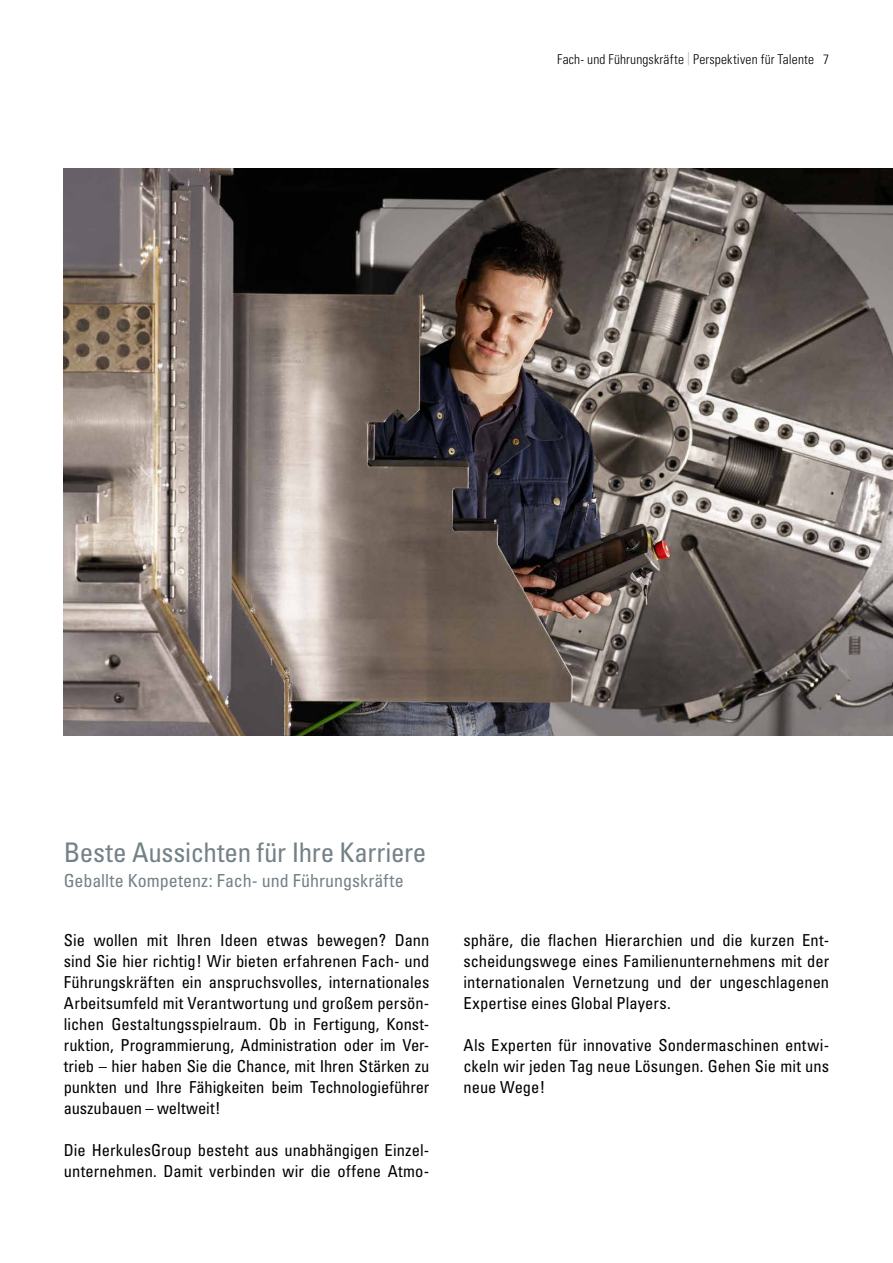
<style>
.page{position:relative;width:893px;height:1263px;background:#fff}
.page>*{position:absolute;margin:0;border:0;box-sizing:border-box;transform-origin:0 0}
.t1{font:condensed 27px "Univers";letter-spacing:-.01em;color:#748186}
.t2{font:condensed 18px "Univers";color:#748186}
.t3{font:condensed 16.5px/21px "Univers";color:#000;text-align:justify}
.t4{font:300 condensed 13.5px "Univers";letter-spacing:.01em;color:#000}
.s1{color:#b1b4b4}
</style>
<div class="page">
<img style="left:64px;top:169px;width:829px;height:567px">
<p class="t4" style="left:557px;top:51px;width:274px">Fach- und Führungskräfte <span class="s1">|</span> Perspektiven für Talente 7</p>
<h1 class="t1" style="left:64px;top:835px;width:364px">Beste Aussichten für Ihre Karriere</h1>
<p class="t2" style="left:64px;top:869px;width:341px">Geballte Kompetenz: Fach- und Führungskräfte</p>
<p class="t3" style="left:64px;top:929px;width:367px">Sie wollen mit Ihren Ideen etwas bewegen? Dann sind Sie hier richtig! Wir bieten erfahrenen Fach- und Führungskräften ein anspruchsvolles, internationales Arbeitsumfeld mit Verantwortung und großem persön&shy;lichen Gestaltungsspielraum. Ob in Fertigung, Konst&shy;ruktion, Programmierung, Administration oder im Ver&shy;trieb – hier haben Sie die Chance, mit Ihren Stärken zu punkten und Ihre Fähigkeiten beim Technologieführer auszubauen – weltweit!</p>
<p class="t3" style="left:64px;top:1139px;width:367px">Die HerkulesGroup besteht aus unabhängigen Einzel&shy;unternehmen. Damit verbinden wir die offene Atmo-</p>
<p class="t3" style="left:463px;top:929px;width:367px">sphäre, die flachen Hierarchien und die kurzen Ent&shy;scheidungswege eines Familienunternehmens mit der internationalen Vernetzung und der ungeschlagenen Expertise eines Global Players.</p>
<p class="t3" style="left:463px;top:1034px;width:367px">Als Experten für innovative Sondermaschinen entwi&shy;ckeln wir jeden Tag neue Lösungen. Gehen Sie mit uns neue Wege!</p>
</div>
